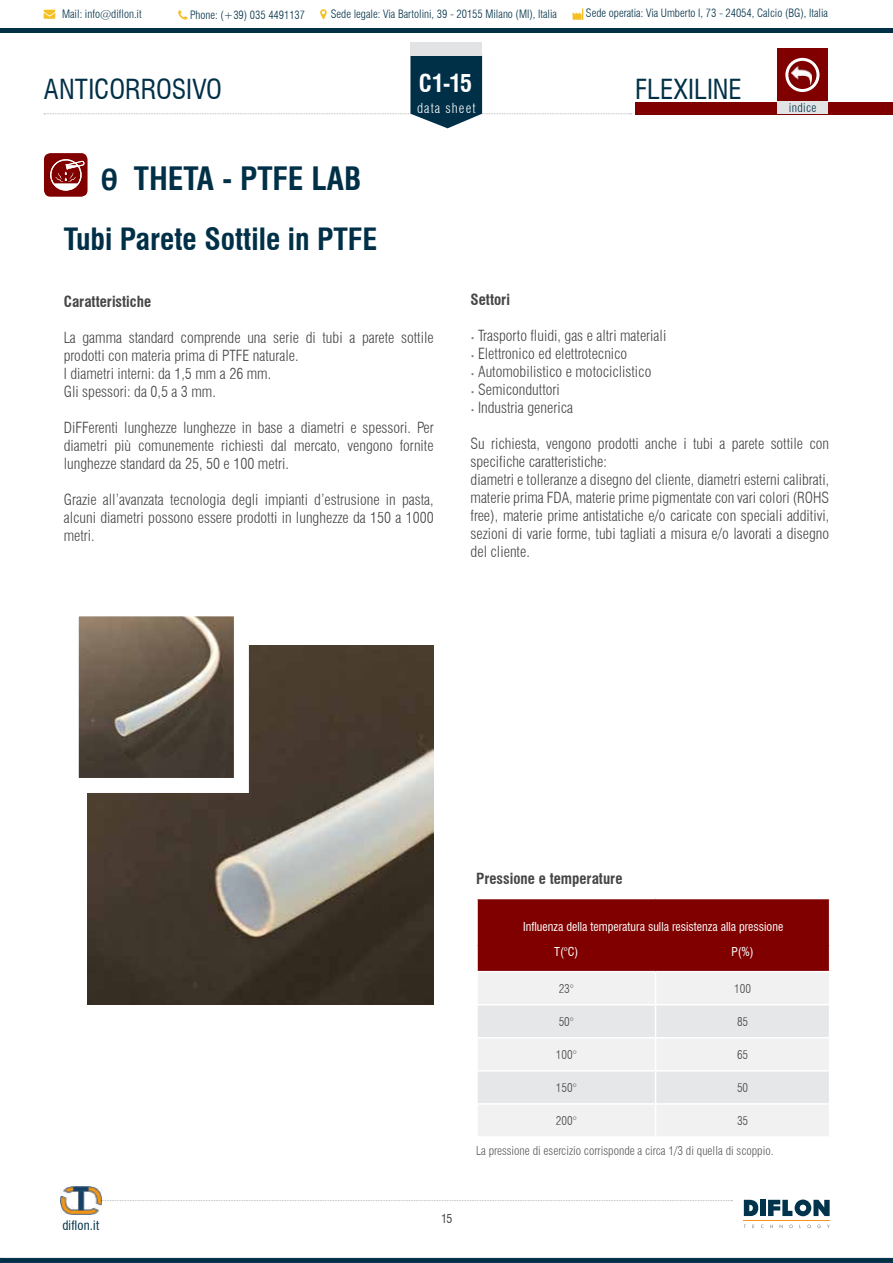
<style>
.page{position:relative;width:893px;height:1263px;background:#fff}
.page>*{position:absolute;margin:0;border:0;box-sizing:border-box;transform-origin:0 0}
.t1{font:700 condensed 31.5px "Swiss 721 BT";color:#003047}
.t2{font:700 condensed 30px "Swiss 721 BT";color:#003047}
.t3{font:condensed 27px "Swiss 721 BT";color:#003047}
.t4{font:700 condensed 24px "Swiss 721 BT";color:#fff}
.t5{font:300 condensed 15px/18px "Swiss 721 BT";color:#464547}
.t6{font:700 condensed 15px "Swiss 721 BT";color:#464547}
.t7{font:300 condensed 13.5px "Swiss 721 BT";letter-spacing:.08em;color:#fff}
.t8{font:condensed 12.75px "Swiss 721 BT";letter-spacing:.025em;color:#003047}
.t9{font:condensed 12px/24.9px "Swiss 721 BT";color:#fff}
.t10{font:300 condensed 12px "Swiss 721 BT";color:#58595b}
.t11{font:300 condensed 12px "Swiss 721 BT";color:#464547}
.t12{font:300 condensed 12px "Swiss 721 BT";letter-spacing:.03em;color:#003047}
.t13{font:condensed 12px "Swiss 721 BT";color:#464547}
.t14{font:300 condensed 11.25px "Swiss 721 BT";color:#003047}
.s1{font-size:7.5px;color:#808285}
</style>
<div class="page">
<svg style="left:789px;top:1224px;width:4px;height:4px"></svg>
<svg style="left:807px;top:1224px;width:4px;height:4px"></svg>
<svg style="left:817px;top:1224px;width:4px;height:4px"></svg>
<hr style="left:744px;top:1220px;width:86px;height:1px;background:#f7941e">
<svg style="left:768px;top:1199px;width:62px;height:17px"></svg>
<div style="left:760px;top:1200px;width:6px;height:16px;background:#00344d"></div>
<svg style="left:744px;top:1200px;width:14px;height:16px"></svg>
<svg style="left:101px;top:1200px;width:631px;height:1px"></svg>
<div style="left:635px;top:102px;width:258px;height:13px;background:#800000"></div>
<div style="left:777px;top:49px;width:51px;height:52px;background:#800000"></div>
<div style="left:777px;top:101px;width:51px;height:13px;background:#e2e3e4"></div>
<div style="left:785px;top:58px;width:34px;height:34px;border:3px solid #fff;border-radius:50%"></div>
<img style="left:792px;top:67px;width:20px;height:18px">
<svg style="left:44px;top:55px;width:587px;height:73px"></svg>
<div style="left:410px;top:42px;width:72px;height:13px;background:#e2e3e4"></div>
<svg style="left:0;top:1258px;width:893px;height:5px;background:#04334a"></svg>
<img style="left:60px;top:1187px;width:41px;height:27px">
<svg style="left:573px;top:9px;width:10px;height:11px"></svg>
<svg style="left:320px;top:9px;width:7px;height:10px"></svg>
<svg style="left:178px;top:10px;width:9px;height:10px"></svg>
<svg style="left:44px;top:10px;width:11px;height:9px"></svg>
<div style="left:478px;top:973px;width:351px;height:163px;background:#f1f1f2"></div>
<svg style="left:478px;top:1005px;width:351px;height:98px"></svg>
<hr style="left:655px;top:972px;width:1px;height:32px;background:#fff">
<hr style="left:476px;top:1004px;width:180px;height:1px;background:#fff">
<hr style="left:656px;top:1004px;width:174px;height:1px;background:#fff">
<hr style="left:655px;top:1005px;width:1px;height:32px;background:#fff">
<hr style="left:476px;top:1037px;width:180px;height:1px;background:#fff">
<hr style="left:656px;top:1037px;width:174px;height:1px;background:#fff">
<hr style="left:655px;top:1038px;width:1px;height:32px;background:#fff">
<hr style="left:476px;top:1103px;width:180px;height:2px;background:#fff">
<hr style="left:656px;top:1103px;width:174px;height:2px;background:#fff">
<hr style="left:655px;top:1105px;width:1px;height:31px;background:#fff">
<hr style="left:476px;top:1070px;width:180px;height:1px;background:#fff">
<hr style="left:656px;top:1070px;width:174px;height:1px;background:#fff">
<hr style="left:655px;top:1071px;width:1px;height:32px;background:#fff">
<div style="left:477px;top:899px;width:353px;height:73px;background:#800000"></div>
<hr style="left:476px;top:899px;width:2px;height:46px;background:#fff">
<hr style="left:829px;top:899px;width:1px;height:46px;background:#fff">
<img style="left:87px;top:645px;width:347px;height:360px">
<img style="left:80px;top:617px;width:153px;height:160px">
<div style="left:44px;top:153px;width:44px;height:44px;background:#800000;border-radius:7px"></div>
<svg style="left:50px;top:159px;width:34px;height:32px"></svg>
<hr style="left:0;top:29px;width:893px;height:4px;background:#003047">
<p class="t14" style="left:62px;top:8px;width:81px">Mail: info@diflon.it</p>
<p class="t14" style="left:190px;top:8px;width:117px">Phone: (+39) 035 4491137</p>
<p class="t14" style="left:331px;top:8px;width:228px">Sede legale: Via Bartolini, 39 - 20155 Milano (MI), Italia</p>
<p class="t14" style="left:586px;top:7px;width:244px">Sede operatia: Via Umberto I, 73 - 24054, Calcio (BG), Italia</p>
<h3 class="t4" style="left:419px;top:69px;width:55px">C1-15</h3>
<p class="t7" style="left:417px;top:100px;width:60px">data sheet</p>
<h3 class="t3" style="left:44px;top:73px;width:180px">ANTICORROSIVO</h3>
<h3 class="t3" style="left:635px;top:73px;width:108px">FLEXILINE</h3>
<h1 class="t1" style="left:134px;top:160px;width:229px">THETA - PTFE LAB</h1>
<h2 class="t2" style="left:64px;top:221px;width:315px">Tubi Parete Sottile in PTFE</h2>
<p class="t12" style="left:789px;top:101px;width:29px">indice</p>
<p class="t6" style="left:64px;top:293px;width:89px">Caratteristiche</p>
<p class="t5" style="left:64px;top:329px;width:371px">La gamma standard comprende una serie di tubi a parete sottile prodotti con materia prima di PTFE naturale.<br>I diametri interni: da 1,5 mm a 26 mm.<br>Gli spessori: da 0,5 a 3 mm.</p>
<p class="t5" style="left:64px;top:419px;width:371px;text-align:justify">DiFFerenti lunghezze lunghezze in base a diametri e spessori. Per diametri più comunemente richiesti dal mercato, vengono fornite lunghezze standard da 25, 50 e 100 metri.</p>
<p class="t5" style="left:64px;top:491px;width:371px;text-align:justify">Grazie all’avanzata tecnologia degli impianti d’estrusione in pasta, alcuni diametri possono essere prodotti in lunghezze da 150 a 1000 metri.</p>
<p class="t6" style="left:471px;top:290px;width:41px">Settori</p>
<p class="t5" style="left:471px;top:326px;width:197px"><span class="s1">•</span> Trasporto fluidi, gas e altri materiali</p>
<p class="t5" style="left:471px;top:344px;width:158px"><span class="s1">•</span> Elettronico ed elettrotecnico</p>
<p class="t5" style="left:471px;top:362px;width:182px"><span class="s1">•</span> Automobilistico e motociclistico</p>
<p class="t5" style="left:471px;top:380px;width:91px"><span class="s1">•</span> Semiconduttori</p>
<p class="t5" style="left:471px;top:398px;width:104px"><span class="s1">•</span> Industria generica</p>
<p class="t5" style="left:471px;top:434px;width:360px">Su richiesta, vengono prodotti anche i tubi a parete sottile con specifiche caratteristiche:<br>diametri e tolleranze a disegno del cliente, diametri esterni calibrati, materie prima FDA, materie prime pigmentate con vari colori (ROHS free), materie prime antistatiche e/o caricate con speciali additivi, sezioni di varie forme, tubi tagliati a misura e/o lavorati a disegno del cliente.</p>
<p class="t8" style="left:62px;top:1217px;width:38px">diflon.it</p>
<p class="t13" style="left:441px;top:1211px;width:13px">15</p>
<p class="t6" style="left:476px;top:870px;width:148px">Pressione e temperature</p>
<p class="t9" style="left:554px;top:914px;width:231px;text-indent:-31px">Influenza della temperatura sulla resistenza alla pressione<br>T(°C)</p>
<p class="t9" style="left:731px;top:939px;width:24px">P(%)</p>
<p class="t11" style="left:559px;top:981px;width:17px">23°</p>
<p class="t11" style="left:734px;top:981px;width:18px">100</p>
<p class="t11" style="left:559px;top:1014px;width:17px">50°</p>
<p class="t11" style="left:737px;top:1014px;width:13px">85</p>
<p class="t11" style="left:556px;top:1047px;width:22px">100°</p>
<p class="t11" style="left:737px;top:1047px;width:13px">65</p>
<p class="t11" style="left:556px;top:1080px;width:22px">150°</p>
<p class="t11" style="left:737px;top:1080px;width:13px">50</p>
<p class="t11" style="left:556px;top:1113px;width:22px">200°</p>
<p class="t11" style="left:737px;top:1113px;width:13px">35</p>
<p class="t10" style="left:476px;top:1143px;width:299px">La pressione di esercizio corrisponde a circa 1/3 di quella di scoppio.</p>
</div>
